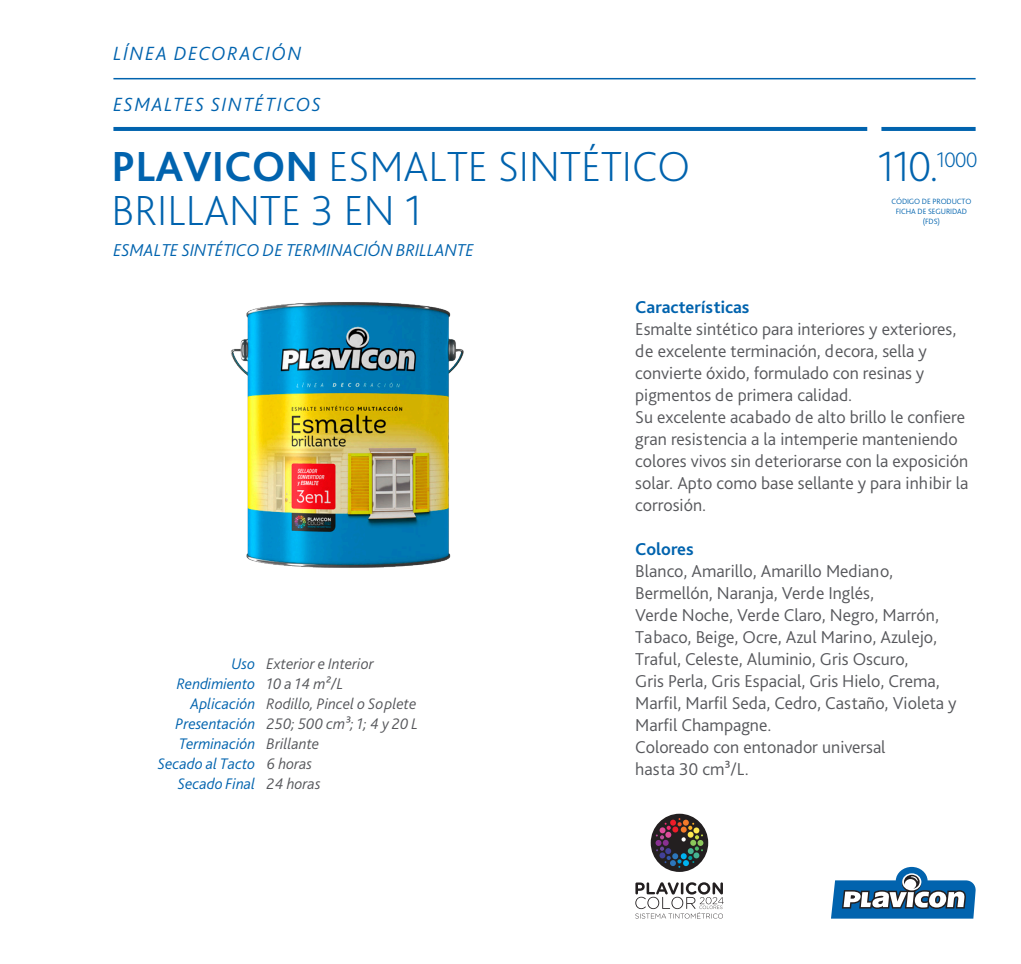
<style>
.page{position:relative;width:1021px;height:964px;background:#fff}
.page>*{position:absolute;margin:0;border:0;box-sizing:border-box;transform-origin:0 0}
.Título{font:200 44px "Bliss Pro";color:#0163ae}
.t1{font:italic 300 20px "Bliss Pro";letter-spacing:.085em;color:#0163ae}
.Título-2{font:300 18px/22px "Bliss Pro";color:#56575b}
.Título-3{font:italic 300 18px "Bliss Pro";color:#0163ae}
.Título-4{font:700 18px "Bliss Pro";color:#0163ae}
.Título-5{font:italic 300 16px "Bliss Pro";color:#56575b}
.Título-6{font:italic 300 16px "Bliss Pro";color:#0163ae}
.Título-7{font:300 8px "Bliss Pro";letter-spacing:-.01em;color:#0163ae}
.s1{font-weight:700}
</style>
<div class="page">
<hr style="left:113px;top:127px;width:754px;height:4px;background:#0163ae">
<hr style="left:881px;top:127px;width:94px;height:4px;background:#0163ae">
<svg style="left:831px;top:867px;width:145px;height:51px"></svg>
<hr style="left:113px;top:78px;width:862px;height:1px;background:#0163ae">
<svg style="left:635px;top:882px;width:88px;height:36px"></svg>
<div style="left:650px;top:814px;width:58px;height:58px;background:#231f20;border-radius:50%"></div>
<svg style="left:655px;top:818px;width:48px;height:50px"></svg>
<img style="left:231px;top:302px;width:233px;height:266px">
<p class="t1" style="left:113px;top:40px;width:189px">LÍNEA DECORACIÓN</p>
<p class="t1" style="left:113px;top:92px;width:209px">ESMALTES SINTÉTICOS</p>
<p class="Título" style="left:111px;top:139px;width:580px"><span class="s1">PLAVICON</span> ESMALTE SINTÉTICO</p>
<p class="Título" style="left:111px;top:183px;width:312px">BRILLANTE 3 EN 1</p>
<p class="Título-3" style="left:113px;top:238px;width:362px">ESMALTE SINTÉTICO DE TERMINACIÓN BRILLANTE</p>
<p class="Título" style="left:877px;top:139px;width:102px">110.<sup>1000</sup></p>
<p class="Título-7" style="left:891px;top:196px;width:81px">CÓDIGO DE PRODUCTO</p>
<p class="Título-7" style="left:895px;top:206px;width:73px">FICHA DE SEGURIDAD</p>
<p class="Título-7" style="left:922px;top:216px;width:19px">(FDS)</p>
<p class="Título-6" style="left:231px;top:654px;width:25px">Uso</p>
<p class="Título-6" style="left:177px;top:674px;width:80px">Rendimiento</p>
<p class="Título-6" style="left:190px;top:694px;width:66px">Aplicación</p>
<p class="Título-6" style="left:175px;top:714px;width:81px">Presentación</p>
<p class="Título-6" style="left:179px;top:734px;width:78px">Terminación</p>
<p class="Título-6" style="left:158px;top:754px;width:99px">Secado al Tacto</p>
<p class="Título-6" style="left:178px;top:774px;width:79px">Secado Final</p>
<p class="Título-5" style="left:266px;top:654px;width:109px">Exterior e Interior</p>
<p class="Título-5" style="left:266px;top:674px;width:79px">10 a 14 m²/L</p>
<p class="Título-5" style="left:266px;top:694px;width:151px">Rodillo, Pincel o Soplete</p>
<p class="Título-5" style="left:266px;top:714px;width:153px">250; 500 cm³; 1; 4 y 20 L</p>
<p class="Título-5" style="left:266px;top:734px;width:54px">Brillante</p>
<p class="Título-5" style="left:266px;top:754px;width:47px">6 horas</p>
<p class="Título-5" style="left:266px;top:774px;width:55px">24 horas</p>
<p class="Título-4" style="left:635px;top:296px;width:116px">Características</p>
<p class="Título-2" style="left:635px;top:318px;width:322px">Esmalte sintético para interiores y exteriores, de excelente terminación, decora, sella y</p>
<p class="Título-2" style="left:635px;top:362px;width:290px">convierte óxido, formulado con resinas y</p>
<p class="Título-2" style="left:635px;top:384px;width:218px">pigmentos de primera calidad.</p>
<p class="Título-2" style="left:635px;top:406px;width:335px">Su excelente acabado de alto brillo le confiere gran resistencia a la intemperie manteniendo colores vivos sin deteriorarse con la exposición solar. Apto como base sellante y para inhibir la corrosión.</p>
<p class="Título-4" style="left:635px;top:538px;width:60px">Colores</p>
<p class="Título-2" style="left:635px;top:560px;width:259px">Blanco, Amarillo, Amarillo Mediano,</p>
<p class="Título-2" style="left:635px;top:582px;width:240px">Bermellón, Naranja, Verde Inglés,</p>
<p class="Título-2" style="left:635px;top:604px;width:305px">Verde Noche, Verde Claro, Negro, Marrón,</p>
<p class="Título-2" style="left:635px;top:626px;width:303px">Tabaco, Beige, Ocre, Azul Marino, Azulejo,</p>
<p class="Título-2" style="left:635px;top:648px;width:275px">Traful, Celeste, Aluminio, Gris Oscuro,</p>
<p class="Título-2" style="left:635px;top:670px;width:323px">Gris Perla, Gris Espacial, Gris Hielo, Crema,<br>Marfil, Marfil Seda, Cedro, Castaño, Violeta y<br>Marfil Champagne.</p>
<p class="Título-2" style="left:635px;top:736px;width:252px">Coloreado con entonador universal</p>
<p class="Título-2" style="left:635px;top:758px;width:115px">hasta 30 cm³/L.</p>
</div>
